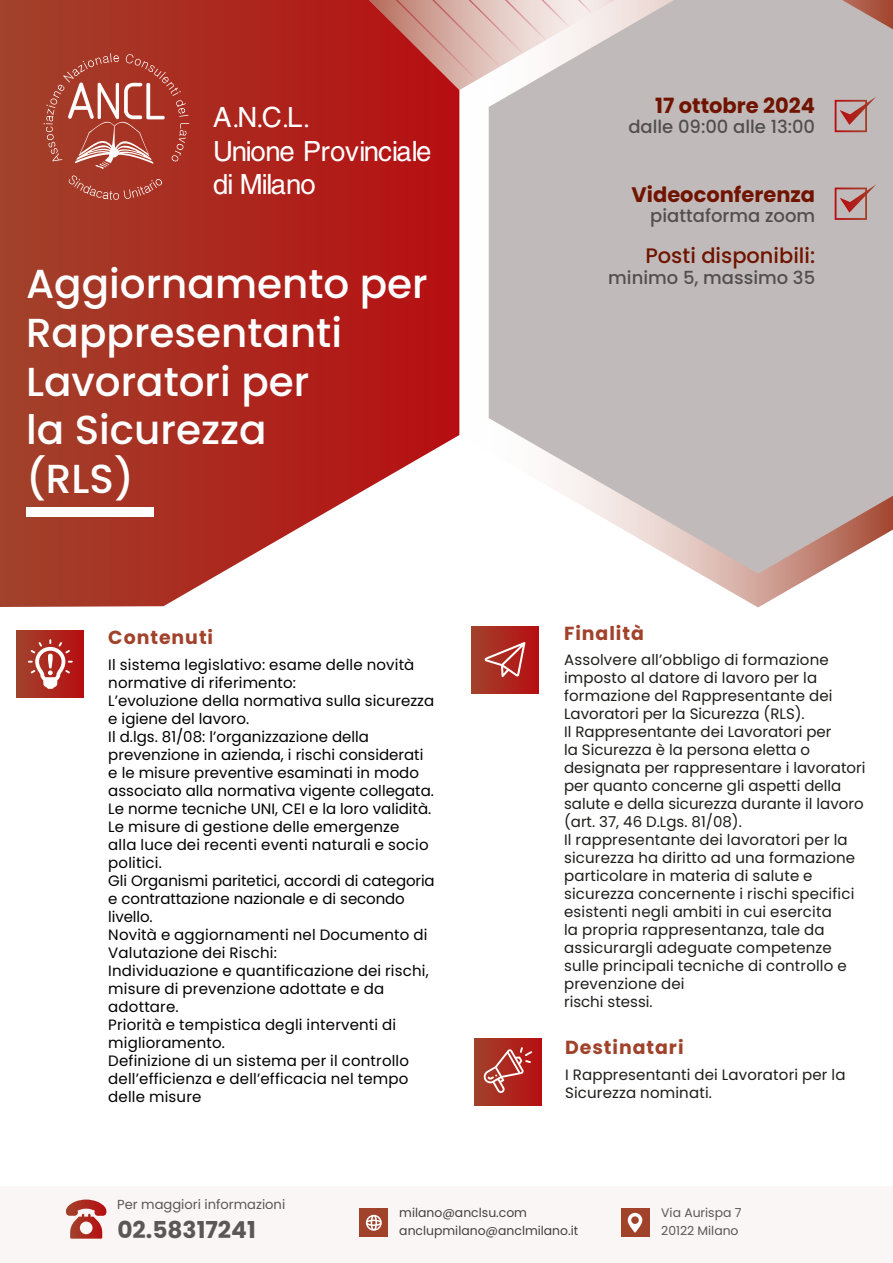
<style>
.page{position:relative;width:893px;height:1263px;background:#fff}
.page>*{position:absolute;margin:0;border:0;box-sizing:border-box;transform-origin:0 0}
.t1{font:500 40.5px/48.6px "Poppins";color:#fff}
.t2{font:27.75px/33.3px "Protestant";color:#fff}
.t3{font:700 23.25px "Poppins";color:#5b5756}
.t4{font:700 21px "Poppins";color:#701400}
.t5{font:500 21px "Poppins";color:#701400}
.t6{font:700 18.9px "Poppins";letter-spacing:.05em;color:#a1422b}
.t7{font:500 18px "Poppins";color:#524f4f}
.t8{font:15px/18px "Poppins";letter-spacing:.01em;color:#000}
.t9{font:15px/18px "Poppins";letter-spacing:.01em;color:#1d1d1b}
.t10{font:13.05px "Poppins";color:#5b5756}
.t11{font:12.45px/17.5px "Poppins";color:#424140}
.t12{font:12.3px/17.4px "Poppins";color:#5b5756}
</style>
<div class="page">
<svg style="left:0;top:0;width:459px;height:607px;background:#b43f36"></svg>
<svg style="left:459px;top:90px;width:357px;height:517px"></svg>
<svg style="left:489px;top:0;width:404px;height:574px;background:#c6bfbe"></svg>
<div style="left:0;top:1186px;width:893px;height:77px;background:#faf6f5"></div>
<svg style="left:369px;top:0;width:246px;height:90px;background:#d7a7a3"></svg>
<div style="left:474px;top:1038px;width:67px;height:67px;background:linear-gradient(to right,#a1422b,#b60e12)"></div>
<svg style="left:483px;top:1047px;width:49px;height:46px;background:#ba4d45"></svg>
<div style="left:472px;top:626px;width:66px;height:67px;background:linear-gradient(to right,#a1422b,#b60f12)"></div>
<svg style="left:485px;top:642px;width:40px;height:35px"></svg>
<div style="left:17px;top:631px;width:67px;height:66px;background:linear-gradient(to right,#a1422b,#b70e11)"></div>
<svg style="left:28px;top:639px;width:45px;height:50px"></svg>
<svg style="left:835px;top:184px;width:41px;height:36px"></svg>
<svg style="left:835px;top:97px;width:41px;height:35px"></svg>
<div style="left:621px;top:1208px;width:28px;height:29px;background:#a1422b"></div>
<svg style="left:628px;top:1213px;width:14px;height:20px"></svg>
<div style="left:360px;top:1208px;width:28px;height:29px;background:#a1422b"></div>
<svg style="left:366px;top:1215px;width:16px;height:16px"></svg>
<svg style="left:66px;top:1199px;width:41px;height:40px"></svg>
<svg style="left:44px;top:53px;width:145px;height:116px;background:#b24f41"></svg>
<svg style="left:69px;top:175px;width:93px;height:25px;background:#ad4536"></svg>
<div style="left:26px;top:507px;width:127px;height:9px;background:#fff"></div>
<h2 class="t2" style="left:213px;top:103px;width:219px">A.N.C.L.<br>Unione Provinciale di Milano</h2>
<h1 class="t1" style="left:26px;top:260px;width:403px">Aggiornamento per<br>Rappresentanti<br>Lavoratori per<br>la Sicurezza<br>(RLS)</h1>
<p class="t6" style="left:108px;top:626px;width:106px">Contenuti</p>
<p class="t8" style="left:108px;top:655px;width:328px">Il sistema legislativo: esame delle novità normative di riferimento:<br>L’evoluzione della normativa sulla sicurezza e igiene del lavoro.<br>Il d.lgs. 81/08: l’organizzazione della prevenzione in azienda, i rischi considerati e le misure preventive esaminati in modo associato alla normativa vigente collegata.<br>Le norme tecniche UNI, CEI e la loro validità.<br>Le misure di gestione delle emergenze<br>alla luce dei recenti eventi naturali e socio politici.<br>Gli Organismi paritetici, accordi di categoria e contrattazione nazionale e di secondo livello.<br>Novità e aggiornamenti nel Documento di Valutazione dei Rischi:<br>Individuazione e quantificazione dei rischi, misure di prevenzione adottate e da adottare.<br>Priorità e tempistica degli interventi di miglioramento.<br>Definizione di un sistema per il controllo dell’efficienza e dell’efficacia nel tempo delle misure</p>
<h3 class="t4" style="left:655px;top:93px;width:161px">17 ottobre 2024</h3>
<p class="t7" style="left:628px;top:116px;width:188px">dalle 09:00 alle 13:00</p>
<h3 class="t4" style="left:632px;top:182px;width:185px">Videoconferenza</h3>
<p class="t7" style="left:650px;top:206px;width:166px">piattaforma zoom</p>
<h3 class="t5" style="left:645px;top:244px;width:171px">Posti disponibili:</h3>
<p class="t7" style="left:608px;top:267px;width:208px">minimo 5, massimo 35</p>
<p class="t6" style="left:564px;top:622px;width:81px">Finalità</p>
<p class="t9" style="left:564px;top:651px;width:303px">Assolvere all’obbligo di formazione imposto al datore di lavoro per la formazione del Rappresentante dei Lavoratori per la Sicurezza (RLS).<br>Il Rappresentante dei Lavoratori per<br>la Sicurezza è la persona eletta o designata per rappresentare i lavoratori per quanto concerne gli aspetti della salute e della sicurezza durante il lavoro (art. 37, 46 D.Lgs. 81/08).<br>Il rappresentante dei lavoratori per la sicurezza ha diritto ad una formazione particolare in materia di salute e sicurezza concernente i rischi specifici esistenti negli ambiti in cui esercita<br>la propria rappresentanza, tale da assicurargli adeguate competenze sulle principali tecniche di controllo e prevenzione dei<br>rischi stessi.</p>
<p class="t6" style="left:565px;top:1036px;width:120px">Destinatari</p>
<p class="t9" style="left:565px;top:1066px;width:282px">I Rappresentanti dei Lavoratori per la<br>Sicurezza nominati.</p>
<p class="t10" style="left:117px;top:1196px;width:170px">Per maggiori informazioni</p>
<h3 class="t3" style="left:117px;top:1216px;width:140px">02.58317241</h3>
<p class="t11" style="left:399px;top:1204px;width:180px">milano@anclsu.com anclupmilano@anclmilano.it</p>
<p class="t12" style="left:661px;top:1204px;width:82px">Via Aurispa 7<br>20122 Milano</p>
</div>
